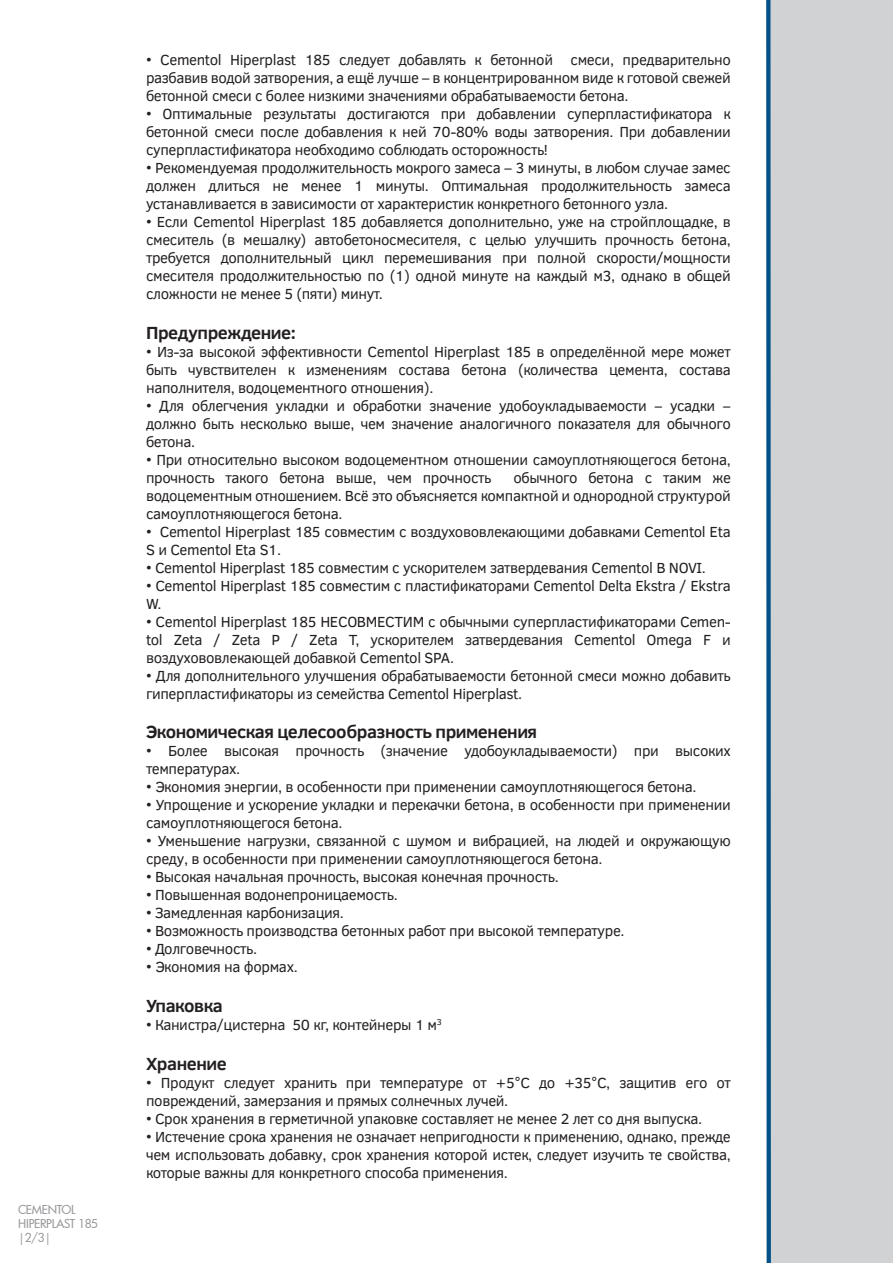
<style>
.page{position:relative;width:893px;height:1263px;background:#fff}
.page>*{position:absolute;margin:0;border:0;box-sizing:border-box;transform-origin:0 0}
.t1{font:700 18px "Clear Sans";letter-spacing:-.025em;color:#231f20}
.t2{font:15px/18px "Clear Sans";letter-spacing:-.025em;color:#231f20;text-align:justify}
.t3{font:500 12px/14.4px "Futura";letter-spacing:-.025em;color:#97999c}
</style>
<div class="page">
<svg style="left:766px;top:0;width:4px;height:1263px;background:#1a6293"></svg>
<div style="left:770px;top:0;width:123px;height:1263px;background:#d1d2d4"></div>
<p class="t3" style="left:18px;top:1202px;width:81px">CEMENTOL<br>HIPERPLAST 185 |2/3|</p>
<p class="t2" style="left:146px;top:51px;width:586px">• Cementol Hiperplast 185 следует добавлять к бетонной смеси, предварительно разбавив водой затворения, а ещё лучше – в концентрированном виде к готовой свежей бетонной смеси с более низкими значениями обрабатываемости бетона.</p>
<p class="t2" style="left:146px;top:105px;width:586px">• Оптимальные результаты достигаются при добавлении суперпластификатора к бетонной смеси после добавления к ней 70-80% воды затворения. При добавлении суперпластификатора необходимо соблюдать осторожность!</p>
<p class="t2" style="left:146px;top:159px;width:586px">• Рекомендуемая продолжительность мокрого замеса – 3 минуты, в любом случае замес должен длиться не менее 1 минуты. Оптимальная продолжительность замеса устанавливается в зависимости от характеристик конкретного бетонного узла.</p>
<p class="t2" style="left:146px;top:213px;width:586px">• Если Cementol Hiperplast 185 добавляется дополнительно, уже на стройплощадке, в смеситель (в мешалку) автобетоносмесителя, с целью улучшить прочность бетона, требуется дополнительный цикл перемешивания при полной скорости/мощности смесителя продолжительностью по (1) одной минуте на каждый м3, однако в общей сложности не менее 5 (пяти) минут.</p>
<p class="t1" style="left:146px;top:319px;width:151px">Предупреждение:</p>
<p class="t2" style="left:146px;top:342px;width:586px">• Из-за высокой эффективности Cementol Hiperplast 185 в определённой мере может быть чувствителен к изменениям состава бетона (количества цемента, состава наполнителя, водоцементного отношения).</p>
<p class="t2" style="left:146px;top:396px;width:586px">• Для облегчения укладки и обработки значение удобоукладываемости – усадки – должно быть несколько выше, чем значение аналогичного показателя для обычного бетона.</p>
<p class="t2" style="left:146px;top:450px;width:586px">• При относительно высоком водоцементном отношении самоуплотняющегося бетона, прочность такого бетона выше, чем прочность</p>
<p class="t2" style="left:146px;top:468px;width:586px;text-indent:367px">обычного бетона с таким же водоцементным отношением. Всё это объясняется компактной и однородной структурой самоуплотняющегося бетона.</p>
<p class="t2" style="left:146px;top:522px;width:586px">• Cementol Hiperplast 185 совместим с воздухововлекающими добавками Cementol Eta<br>S и Cementol Eta S1.</p>
<p class="t2" style="left:146px;top:558px;width:561px">• Cementol Hiperplast 185 совместим с ускорителем затвердевания Cementol B NOVI.</p>
<p class="t2" style="left:146px;top:576px;width:586px">• Cementol Hiperplast 185 совместим с пластификаторами Cementol Delta Ekstra / Ekstra<br>W.</p>
<p class="t2" style="left:146px;top:612px;width:586px">• Cementol Hiperplast 185 НЕСОВМЕСТИМ с обычными суперпластификаторами Cemen&shy;tol Zeta / Zeta P / Zeta T, ускорителем затвердевания Cementol Omega F и воздухововлекающей добавкой Cementol SPA.</p>
<p class="t2" style="left:146px;top:666px;width:586px">• Для дополнительного улучшения обрабатываемости бетонной смеси можно добавить гиперпластификаторы из семейства Cementol Hiperplast.</p>
<p class="t1" style="left:146px;top:719px;width:393px">Экономическая целесообразность применения</p>
<p class="t2" style="left:146px;top:742px;width:586px">• Более высокая прочность (значение удобоукладываемости) при высоких температурах.</p>
<p class="t2" style="left:146px;top:778px;width:552px">• Экономия энергии, в особенности при применении самоуплотняющегося бетона.</p>
<p class="t2" style="left:146px;top:796px;width:586px">• Упрощение и ускорение укладки и перекачки бетона, в особенности при применении самоуплотняющегося бетона.</p>
<p class="t2" style="left:146px;top:832px;width:586px">• Уменьшение нагрузки, связанной с шумом и вибрацией, на людей и окружающую среду, в особенности при применении самоуплотняющегося бетона.</p>
<p class="t2" style="left:146px;top:868px;width:414px">• Высокая начальная прочность, высокая конечная прочность.</p>
<p class="t2" style="left:146px;top:886px;width:253px">• Повышенная водонепроницаемость.</p>
<p class="t2" style="left:146px;top:904px;width:199px">• Замедленная карбонизация.</p>
<p class="t2" style="left:146px;top:922px;width:480px">• Возможность производства бетонных работ при высокой температуре.</p>
<p class="t2" style="left:146px;top:940px;width:113px">• Долговечность.</p>
<p class="t2" style="left:146px;top:958px;width:153px">• Экономия на формах.</p>
<p class="t1" style="left:146px;top:993px;width:78px">Упаковка</p>
<p class="t2" style="left:146px;top:1016px;width:297px">• Канистра/цистерна 50 кг, контейнеры 1 м<sup>3</sup></p>
<p class="t1" style="left:146px;top:1050px;width:82px">Хранение</p>
<p class="t2" style="left:146px;top:1073px;width:586px">• Продукт следует хранить при температуре от +5°C до +35°C, защитив его от повреждений, замерзания и прямых солнечных лучей.</p>
<p class="t2" style="left:146px;top:1109px;width:558px">• Срок хранения в герметичной упаковке составляет не менее 2 лет со дня выпуска.</p>
<p class="t2" style="left:146px;top:1127px;width:586px">• Истечение срока хранения не означает непригодности к применению, однако, прежде чем использовать добавку, срок хранения которой истек, следует изучить те свойства, которые важны для конкретного способа применения.</p>
</div>
